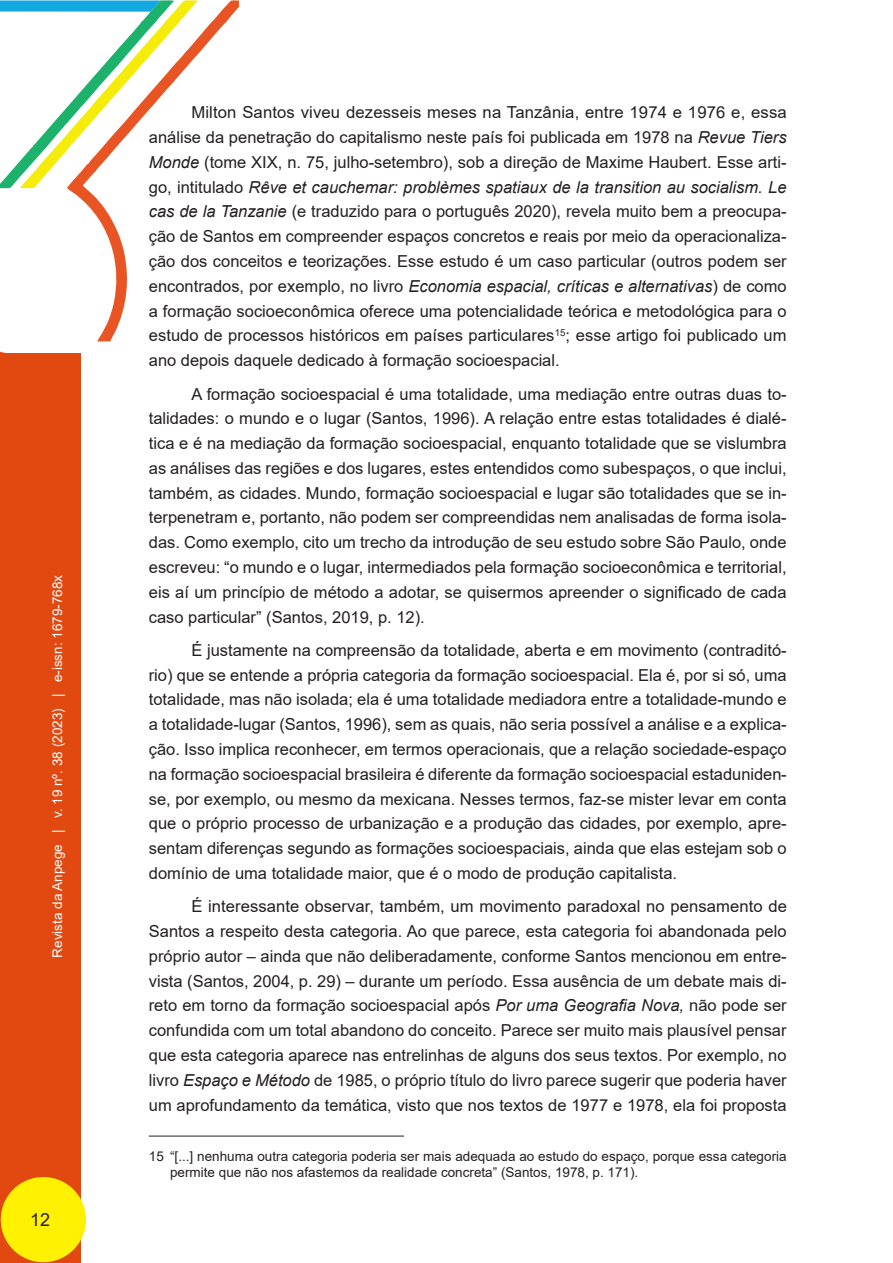
<style>
.page{position:relative;width:893px;height:1263px;background:#fff}
.page>*{position:absolute;margin:0;border:0;box-sizing:border-box;transform-origin:0 0}
.t1{font:18px "Arial";color:#231f20}
._04_CORPO_DO_TEXTO{font:16.5px/24.8px "Arial";color:#231f20;text-align:justify}
._06_NOTA_DE_RODAPE{font:13.5px/16.2px "Arial";color:#231f20}
.t2{font:13.5px "Arial";color:#fff}
.s1{font-style:italic}
</style>
<div class="page">
<svg style="left:0;top:351px;width:19px;height:3px"></svg>
<svg style="left:69px;top:0;width:170px;height:341px"></svg>
<svg style="left:0;top:0;width:198px;height:190px"></svg>
<div style="left:0;top:354px;width:80px;height:909px;background:#e24911"></div>
<div style="left:1px;top:1177px;width:85px;height:85px;background:#fff101;border-radius:50%"></div>
<hr style="left:149px;top:1136px;width:255px;height:1px;background:#231f20">
<p class="t2" style="left:48px;top:957px;width:384px;rotate:-90deg">Revista da Anpege | v. 19 nº. 38 (2023) | e-issn: 1679-768x</p>
<p class="t1" style="left:30px;top:1207px;width:22px">12</p>
<p class="_04_CORPO_DO_TEXTO" style="left:149px;top:100px;width:639px;text-indent:43px">Milton Santos viveu dezesseis meses na Tanzânia, entre 1974 e 1976 e, essa análise da penetração do capitalismo neste país foi publicada em 1978 na <span class="s1">Revue Tiers Monde</span> (tome XIX, n. 75, julho-setembro), sob a direção de Maxime Haubert. Esse arti&shy;go, intitulado <span class="s1">Rêve et cauchemar: problèmes spatiaux de la transition au socialism. Le cas de la Tanzanie</span> (e traduzido para o português 2020), revela muito bem a preocupa&shy;ção de Santos em compreender espaços concretos e reais por meio da operacionaliza&shy;ção dos conceitos e teorizações. Esse estudo é um caso particular (outros podem ser encontrados, por exemplo, no livro <span class="s1">Economia espacial, críticas e alternativas</span>) de como a formação socioeconômica oferece uma potencialidade teórica e metodológica para o estudo de processos históricos em países particulares<sup>15</sup>; esse artigo foi publicado um ano depois daquele dedicado à formação socioespacial.</p>
<p class="_04_CORPO_DO_TEXTO" style="left:149px;top:381px;width:639px;text-indent:43px">A formação socioespacial é uma totalidade, uma mediação entre outras duas to&shy;talidades: o mundo e o lugar (Santos, 1996). A relação entre estas totalidades é dialé&shy;tica e é na mediação da formação socioespacial, enquanto totalidade que se vislumbra as análises das regiões e dos lugares, estes entendidos como subespaços, o que inclui, também, as cidades. Mundo, formação socioespacial e lugar são totalidades que se in&shy;terpenetram e, portanto, não podem ser compreendidas nem analisadas de forma isola&shy;das. Como exemplo, cito um trecho da introdução de seu estudo sobre São Paulo, onde escreveu: “o mundo e o lugar, intermediados pela formação socioeconômica e territorial, eis aí um princípio de método a adotar, se quisermos apreender o significado de cada caso particular” (Santos, 2019, p. 12).</p>
<p class="_04_CORPO_DO_TEXTO" style="left:149px;top:638px;width:639px;text-indent:43px">É justamente na compreensão da totalidade, aberta e em movimento (contraditó&shy;rio) que se entende a própria categoria da formação socioespacial. Ela é, por si só, uma totalidade, mas não isolada; ela é uma totalidade mediadora entre a totalidade-mundo e a totalidade-lugar (Santos, 1996), sem as quais, não seria possível a análise e a explica&shy;ção. Isso implica reconhecer, em termos operacionais, que a relação sociedade-espaço na formação socioespacial brasileira é diferente da formação socioespacial estaduniden&shy;se, por exemplo, ou mesmo da mexicana. Nesses termos, faz-se mister levar em conta que o próprio processo de urbanização e a produção das cidades, por exemplo, apre&shy;sentam diferenças segundo as formações socioespaciais, ainda que elas estejam sob o domínio de uma totalidade maior, que é o modo de produção capitalista.</p>
<p class="_04_CORPO_DO_TEXTO" style="left:149px;top:894px;width:640px;text-indent:43px">É interessante observar, também, um movimento paradoxal no pensamento de Santos a respeito desta categoria. Ao que parece, esta categoria foi abandonada pelo próprio autor – ainda que não deliberadamente, conforme Santos mencionou em entre&shy;vista (Santos, 2004, p. 29) – durante um período. Essa ausência de um debate mais di&shy;reto em torno da formação socioespacial após <span class="s1">Por uma Geografia Nova,</span> não pode ser confundida com um total abandono do conceito. Parece ser muito mais plausível pensar que esta categoria aparece nas entrelinhas de alguns dos seus textos. Por exemplo, no livro <span class="s1">Espaço e Método</span> de 1985, o próprio título do livro parece sugerir que poderia haver um aprofundamento da temática, visto que nos textos de 1977 e 1978, ela foi proposta</p>
<p class="_06_NOTA_DE_RODAPE" style="left:170px;top:1148px;width:618px;text-indent:-21px">15 “[...] nenhuma outra categoria poderia ser mais adequada ao estudo do espaço, porque essa categoria permite que não nos afastemos da realidade concreta” (Santos, 1978, p. 171).</p>
</div>
